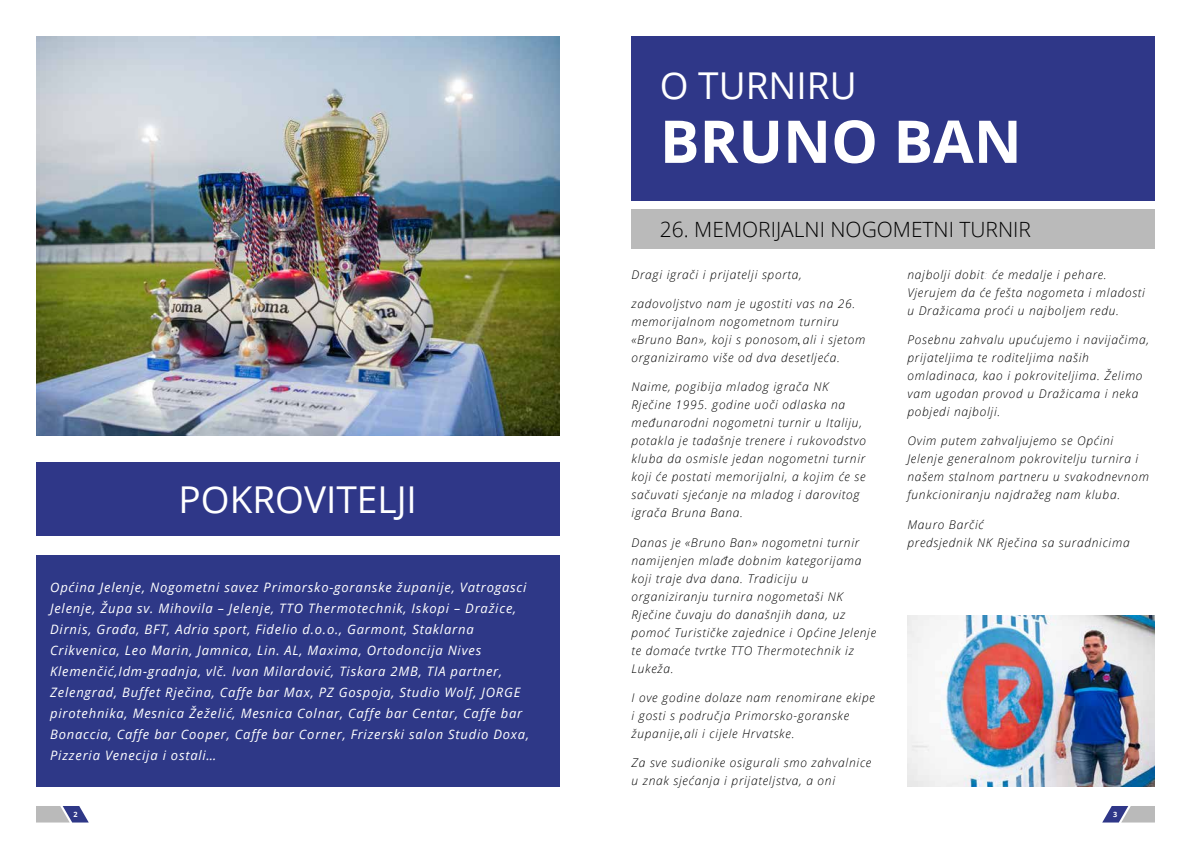
<style>
.page{position:relative;width:1191px;height:842px;background:#fff}
.page>*{position:absolute;margin:0;border:0;box-sizing:border-box;transform-origin:0 0}
.t1{font:700 59px "Open Sans";color:#fff}
.t2{font:37px "Open Sans";color:#fff}
.t3{font:300 21px "Open Sans";color:#000}
.t4{font:italic 13px/21px "Open Sans";letter-spacing:.06em;color:#fff}
.t5{font:italic 300 12px/18px "Open Sans";letter-spacing:.06em;color:#000}
.t6{font:12px "Arial";color:#000}
.t7{font:700 7.3px "Open Sans";color:#fff}
</style>
<div class="page">
<svg style="left:36px;top:806px;width:53px;height:16px"></svg>
<svg style="left:1102px;top:806px;width:53px;height:16px"></svg>
<img style="left:36px;top:36px;width:523px;height:399px">
<div style="left:631px;top:36px;width:524px;height:164px;background:#2f3788"></div>
<div style="left:631px;top:209px;width:524px;height:40px;background:#bababa"></div>
<div style="left:36px;top:462px;width:523px;height:74px;background:#2f3788"></div>
<div style="left:36px;top:556px;width:523px;height:231px;background:#2e3887"></div>
<img style="left:907px;top:615px;width:248px;height:172px">
<h2 class="t2" style="left:178px;top:474px;width:240px">POKROVITELJI</h2>
<p class="t4" style="left:50px;top:577px;width:480px">Općina Jelenje, Nogometni savez Primorsko-goranske županije, Vatrogasci Jelenje, Župa sv. Mihovila – Jelenje, TTO Thermotechnik, Iskopi – Dražice, Dirnis, Građa, BFT, Adria sport, Fidelio d.o.o., Garmont, Staklarna Crikvenica, Leo Marin, Jamnica, Lin. AL, Maxima, Ortodoncija Nives Klemenčić,Idm-gradnja, vlč. Ivan Milardović, Tiskara 2MB, TIA partner, Zelengrad, Buffet Rječina, Caffe bar Max, PZ Gospoja, Studio Wolf, JORGE pirotehnika, Mesnica Žeželić, Mesnica Colnar, Caffe bar Centar, Caffe bar Bonaccia, Caffe bar Cooper, Caffe bar Corner, Frizerski salon Studio Doxa, Pizzeria Venecija i ostali…</p>
<h2 class="t2" style="left:660px;top:60px;width:198px">O TURNIRU</h2>
<h1 class="t1" style="left:660px;top:100px;width:363px">BRUNO BAN</h1>
<h3 class="t3" style="left:660px;top:215px;width:373px">26. MEMORIJALNI NOGOMETNI TURNIR</h3>
<p class="t5" style="left:631px;top:265px;width:172px">Dragi igrači i prijatelji sporta,</p>
<p class="t5" style="left:631px;top:294px;width:235px">zadovoljstvo nam je ugostiti vas na 26. memorijalnom nogometnom turniru «Bruno Ban», koji s ponosom ali i sjetom organiziramo više od dva desetljeća.</p>
<p class="t5" style="left:631px;top:377px;width:236px">Naime, pogibija mladog igrača NK Rječine 1995. godine uoči odlaska na međunarodni nogometni turnir u Italiju, potakla je tadašnje trenere i rukovodstvo kluba da osmisle jedan nogometni turnir koji će postati memorijalni, a kojim će se sačuvati sjećanje na mladog i darovitog igrača Bruna Bana.</p>
<p class="t5" style="left:631px;top:533px;width:246px">Danas je «Bruno Ban» nogometni turnir namijenjen mlađe dobnim kategorijama koji traje dva dana. Tradiciju u organiziranju turnira nogometaši NK Rječine čuvaju do današnjih dana, uz pomoć Turističke zajednice i Općine Jelenje te domaće tvrtke TTO Thermotechnik iz Lukeža.</p>
<p class="t5" style="left:631px;top:688px;width:245px">I ove godine dolaze nam renomirane ekipe i gosti s područja Primorsko-goranske županije ali i cijele Hrvatske.</p>
<p class="t5" style="left:631px;top:753px;width:241px">Za sve sudionike osigurali smo zahvalnice u znak sjećanja i prijateljstva, a oni</p>
<p class="t5" style="left:907px;top:265px;width:239px">najbolji dobiti će medalje i pehare.<br>Vjerujem da će fešta nogometa i mladosti u Dražicama proći u najboljem redu.</p>
<p class="t5" style="left:907px;top:330px;width:243px">Posebnu zahvalu upućujemo i navijačima, prijateljima te roditeljima naših omladinaca, kao i pokroviteljima. Želimo vam ugodan provod u Dražicama i neka pobjedi najbolji.</p>
<p class="t5" style="left:907px;top:431px;width:243px">Ovim putem zahvaljujemo se Općini Jelenje generalnom pokrovitelju turnira i našem stalnom partneru u svakodnevnom funkcioniranju najdražeg nam kluba.</p>
<p class="t5" style="left:907px;top:515px;width:224px">Mauro Barčić<br>predsjednik NK Rječina sa suradnicima</p>
<p class="t6" style="left:797px;top:331px;width:5px">,</p>
<p class="t6" style="left:679px;top:725px;width:5px">,</p>
<p class="t7" style="left:74px;top:809px;width:6px">2</p>
<p class="t7" style="left:1113px;top:809px;width:6px">3</p>
</div>
